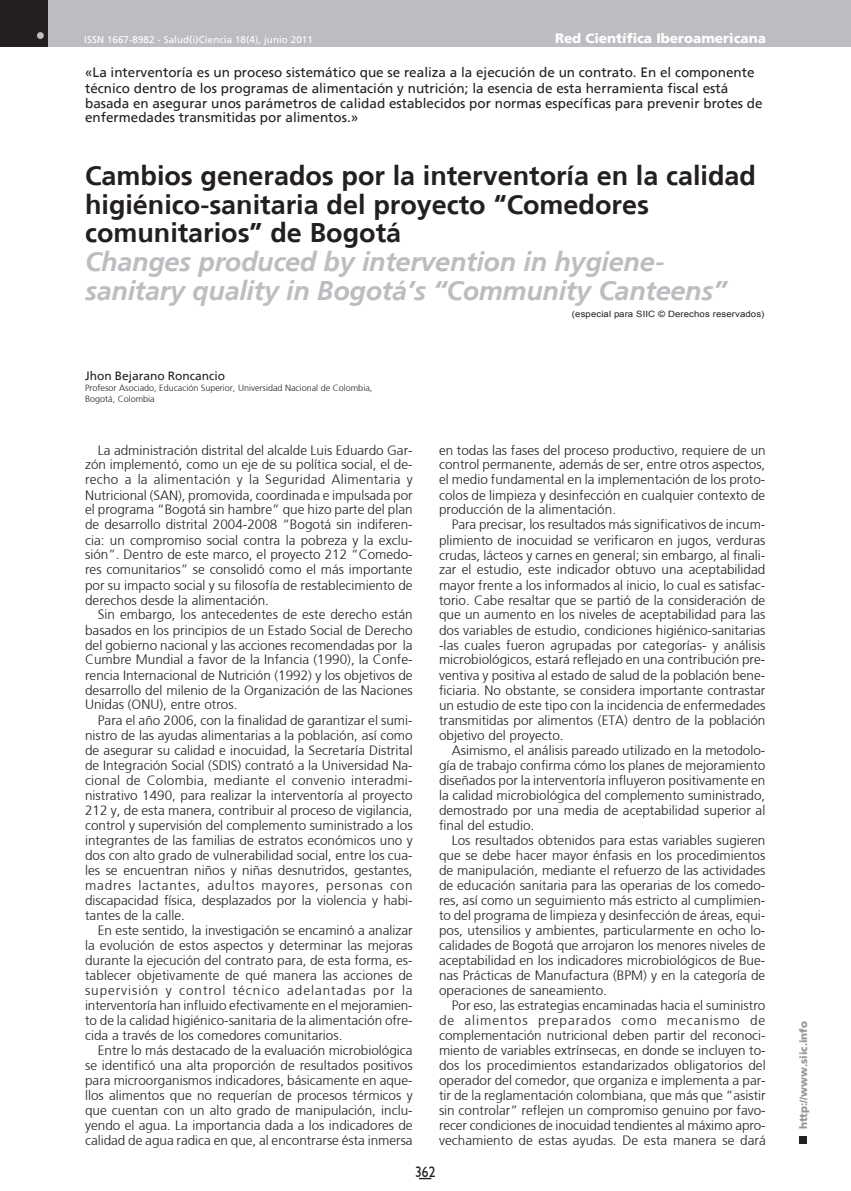
<style>
.page{position:relative;width:851px;height:1191px;background:#fff}
.page>*{position:absolute;margin:0;border:0;box-sizing:border-box;transform-origin:0 0}
.t1{font:700 27px/28.5px "Frutiger";color:#231f20}
.t2{font:italic 700 27px/29.4px "Frutiger";letter-spacing:-.01em;color:#bcbdc0}
.t3{font:15px "Humanist 521 BT";color:#231f20;scale:.9 1}
.t4{font:300 13.5px/15px "Frutiger";color:#231f20;text-align:justify}
.t5{font:13.5px/15px "Frutiger";color:#231f20}
.t6{font:900 13.5px "Frutiger";color:#fff}
.t7{font:12px "Frutiger";color:#231f20}
.t8{font:900 10.5px "Frutiger";color:#939598}
.t9{font:9.75px "Frutiger";letter-spacing:.01em;color:#fff}
.t10{font:300 9px/10.5px "Frutiger";color:#231f20}
.t11{font:8.7px "Arial";letter-spacing:.01em;color:#231f20;scale:1.1 1}
</style>
<div class="page">
<div style="left:0;top:0;width:850px;height:47px;background:#bcbdc0"></div>
<div style="left:0;top:0;width:48px;height:47px;background:#231f20"></div>
<svg style="left:37px;top:32px;width:7px;height:7px"></svg>
<div style="left:799px;top:1136px;width:8px;height:8px;background:#231f20"></div>
<svg style="left:419px;top:1177px;width:12px;height:2px"></svg>
<p class="t9" style="left:84px;top:34px;width:230px">ISSN 1667-8982 - Salud(i)Ciencia 18(4), junio 2011</p>
<p class="t6" style="left:555px;top:31px;width:212px">Red Científica Iberoamericana</p>
<p class="t5" style="left:85px;top:65px;width:679px">«La interventoría es un proceso sistemático que se realiza a la ejecución de un contrato. En el componente técnico dentro de los programas de alimentación y nutrición; la esencia de esta herramienta fiscal está basada en asegurar unos parámetros de calidad establecidos por normas específicas para prevenir brotes de enfermedades transmitidas por alimentos.»</p>
<h1 class="t1" style="left:85px;top:162px;width:672px">Cambios generados por la interventoría en la calidad higiénico-sanitaria del proyecto “Comedores comunitarios” de Bogotá</h1>
<h1 class="t2" style="left:85px;top:247px;width:643px">Changes produced by intervention in hygiene&shy;sanitary quality in Bogotá’s “Community Canteens”</h1>
<p class="t11" style="left:572px;top:309px;width:176px">(especial para SIIC © Derechos reservados)</p>
<p class="t7" style="left:85px;top:369px;width:141px">Jhon Bejarano Roncancio</p>
<p class="t10" style="left:85px;top:383px;width:289px">Profesor Asociado, Educación Superior, Universidad Nacional de Colombia,<br>Bogotá, Colombia</p>
<p class="t4" style="left:85px;top:442px;width:329px;text-indent:13px">La administración distrital del alcalde Luis Eduardo Gar&shy;zón implementó, como un eje de su política social, el de&shy;recho a la alimentación y la Seguridad Alimentaria y Nutricional (SAN), promovida, coordinada e impulsada por el programa “Bogotá sin hambre” que hizo parte del plan de desarrollo distrital 2004-2008 “Bogotá sin indiferen&shy;cia: un compromiso social contra la pobreza y la exclu&shy;sión”. Dentro de este marco, el proyecto 212 “Comedo&shy;res comunitarios” se consolidó como el más importante por su impacto social y su filosofía de restablecimiento de derechos desde la alimentación.</p>
<p class="t4" style="left:85px;top:607px;width:329px;text-indent:13px">Sin embargo, los antecedentes de este derecho están basados en los principios de un Estado Social de Derecho del gobierno nacional y las acciones recomendadas por la Cumbre Mundial a favor de la Infancia (1990), la Confe&shy;rencia Internacional de Nutrición (1992) y los objetivos de desarrollo del milenio de la Organización de las Naciones Unidas (ONU), entre otros.</p>
<p class="t4" style="left:85px;top:712px;width:329px;text-indent:13px">Para el año 2006, con la finalidad de garantizar el sumi&shy;nistro de las ayudas alimentarias a la población, así como de asegurar su calidad e inocuidad, la Secretaría Distrital de Integración Social (SDIS) contrató a la Universidad Na&shy;cional de Colombia, mediante el convenio interadmi&shy;nistrativo 1490, para realizar la interventoría al proyecto 212 y, de esta manera, contribuir al proceso de vigilancia, control y supervisión del complemento suministrado a los integrantes de las familias de estratos económicos uno y dos con alto grado de vulnerabilidad social, entre los cua&shy;les se encuentran niños y niñas desnutridos, gestantes, madres lactantes, adultos mayores, personas con discapacidad física, desplazados por la violencia y habi&shy;tantes de la calle.</p>
<p class="t4" style="left:85px;top:922px;width:329px;text-indent:13px">En este sentido, la investigación se encaminó a analizar la evolución de estos aspectos y determinar las mejoras durante la ejecución del contrato para, de esta forma, es&shy;tablecer objetivamente de qué manera las acciones de supervisión y control técnico adelantadas por la interventoría han influido efectivamente en el mejoramien&shy;to de la calidad higiénico-sanitaria de la alimentación ofre&shy;cida a través de los comedores comunitarios.</p>
<p class="t4" style="left:85px;top:1042px;width:329px;text-indent:13px">Entre lo más destacado de la evaluación microbiológica se identificó una alta proporción de resultados positivos para microorganismos indicadores, básicamente en aque&shy;llos alimentos que no requerían de procesos térmicos y que cuentan con un alto grado de manipulación, inclu&shy;yendo el agua. La importancia dada a los indicadores de calidad de agua radica en que, al encontrarse ésta inmersa</p>
<p class="t4" style="left:439px;top:442px;width:328px">en todas las fases del proceso productivo, requiere de un control permanente, además de ser, entre otros aspectos, el medio fundamental en la implementación de los proto&shy;colos de limpieza y desinfección en cualquier contexto de producción de la alimentación.</p>
<p class="t4" style="left:439px;top:517px;width:328px;text-indent:13px">Para precisar, los resultados más significativos de incum&shy;plimiento de inocuidad se verificaron en jugos, verduras crudas, lácteos y carnes en general; sin embargo, al finali&shy;zar el estudio, este indicador obtuvo una aceptabilidad mayor frente a los informados al inicio, lo cual es satisfac&shy;torio. Cabe resaltar que se partió de la consideración de que un aumento en los niveles de aceptabilidad para las dos variables de estudio, condiciones higiénico-sanitarias -las cuales fueron agrupadas por categorías- y análisis microbiológicos, estará reflejado en una contribución pre&shy;ventiva y positiva al estado de salud de la población bene&shy;ficiaria. No obstante, se considera importante contrastar un estudio de este tipo con la incidencia de enfermedades transmitidas por alimentos (ETA) dentro de la población objetivo del proyecto.</p>
<p class="t4" style="left:439px;top:742px;width:328px;text-indent:13px">Asimismo, el análisis pareado utilizado en la metodolo&shy;gía de trabajo confirma cómo los planes de mejoramiento diseñados por la interventoría influyeron positivamente en la calidad microbiológica del complemento suministrado, demostrado por una media de aceptabilidad superior al final del estudio.</p>
<p class="t4" style="left:439px;top:832px;width:328px;text-indent:13px">Los resultados obtenidos para estas variables sugieren que se debe hacer mayor énfasis en los procedimientos de manipulación, mediante el refuerzo de las actividades de educación sanitaria para las operarias de los comedo&shy;res, así como un seguimiento más estricto al cumplimien&shy;to del programa de limpieza y desinfección de áreas, equi&shy;pos, utensilios y ambientes, particularmente en ocho lo&shy;calidades de Bogotá que arrojaron los menores niveles de aceptabilidad en los indicadores microbiológicos de Bue&shy;nas Prácticas de Manufactura (BPM) y en la categoría de operaciones de saneamiento.</p>
<p class="t4" style="left:439px;top:997px;width:328px;text-indent:13px">Por eso, las estrategias encaminadas hacia el suministro de alimentos preparados como mecanismo de complementación nutricional deben partir del reconoci&shy;miento de variables extrínsecas, en donde se incluyen to&shy;dos los procedimientos estandarizados obligatorios del operador del comedor, que organiza e implementa a par&shy;tir de la reglamentación colombiana, que más que “asistir sin controlar” reflejen un compromiso genuino por favo&shy;recer condiciones de inocuidad tendientes al máximo apro&shy;vechamiento de estas ayudas. De esta manera se dará</p>
<p class="t3" style="left:415px;top:1162px;width:24px">362</p>
<p class="t8" style="left:797px;top:1129px;width:110px;rotate:-90deg">http://www.siic.info</p>
</div>
